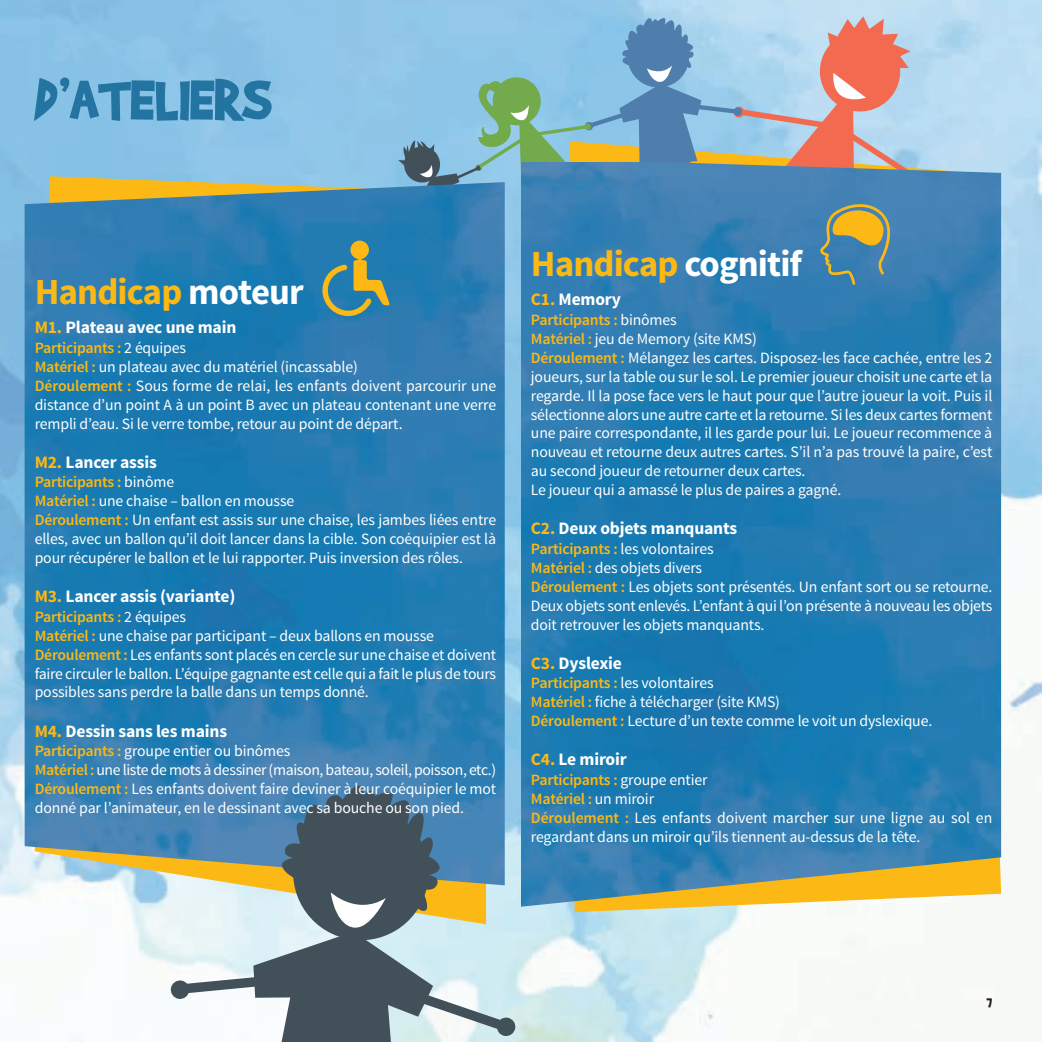
<style>
.page{position:relative;width:1042px;height:1042px;background:#fff}
.page>*{position:absolute;margin:0;border:0;box-sizing:border-box;transform-origin:0 0}
.t1{font:66.5px "Brady Bunch Remastered";color:#2474a1}
.t2{font:700 36.75px "Source Sans Pro";letter-spacing:-.025em;color:#fcb814}
.t3{font:700 17.5px "Source Sans Pro";letter-spacing:-.01em;color:#fff}
.t4{font:15.75px/18.9px "Source Sans Pro";letter-spacing:-.01em;color:#fff}
.t5{font:15.75px "Brady Bunch Remastered";color:#231f20}
.s1{color:#fff}
.s2{color:#fcb814}
.s3{font-weight:600;color:#fcb814}
</style>
<div class="page">
<img style="left:0;top:0;width:1042px;height:1042px">
<svg style="left:35px;top:176px;width:287px;height:748px"></svg>
<img style="left:25px;top:182px;width:480px;height:703px">
<img style="left:521px;top:163px;width:480px;height:743px">
<svg style="left:322px;top:14px;width:605px;height:316px;background:#6d9ebc"></svg>
<svg style="left:170px;top:778px;width:346px;height:264px;background:#889ea6"></svg>
<h1 class="t1" style="left:35px;top:57px;width:239px">D’ATELIERS</h1>
<h2 class="t2" style="left:35px;top:268px;width:271px">Handicap <span class="s1">moteur</span></h2>
<p class="t3" style="left:35px;top:316px;width:203px"><span class="s2">M1.</span> Plateau avec une main</p>
<p class="t4" style="left:35px;top:338px;width:463px"><span class="s3">Participants :</span> 2 équipes<br><span class="s3">Matériel :</span> un plateau avec du matériel (incassable)<br><span class="s3">Déroulement :</span> Sous forme de relai, les enfants doivent parcourir une distance d’un point A à un point B avec un plateau contenant une verre rempli d’eau. Si le verre tombe, retour au point de départ.</p>
<p class="t3" style="left:35px;top:451px;width:124px"><span class="s2">M2.</span> Lancer assis</p>
<p class="t4" style="left:35px;top:473px;width:463px"><span class="s3">Participants :</span> binôme<br><span class="s3">Matériel :</span> une chaise – ballon en mousse<br><span class="s3">Déroulement :</span> Un enfant est assis sur une chaise, les jambes liées entre elles, avec un ballon qu’il doit lancer dans la cible. Son coéquipier est là pour récupérer le ballon et le lui rapporter. Puis inversion des rôles.</p>
<p class="t3" style="left:35px;top:585px;width:202px"><span class="s2">M3.</span> Lancer assis (variante)</p>
<p class="t4" style="left:35px;top:607px;width:463px"><span class="s3">Participants :</span> 2 équipes<br><span class="s3">Matériel :</span> une chaise par participant – deux ballons en mousse <span class="s3">Déroulement :</span> Les enfants sont placés en cercle sur une chaise et doivent faire circuler le ballon. L’équipe gagnante est celle qui a fait le plus de tours possibles sans perdre la balle dans un temps donné.</p>
<p class="t3" style="left:35px;top:719px;width:194px"><span class="s2">M4.</span> Dessin sans les mains</p>
<p class="t4" style="left:35px;top:742px;width:463px"><span class="s3">Participants :</span> groupe entier ou binômes<br><span class="s3">Matériel :</span>une liste de mots à dessiner (maison, bateau, soleil, poisson, etc.)<br><span class="s3">Déroulement :</span> Les enfants doivent faire deviner à leur coéquipier le mot donné par l’animateur, en le dessinant avec sa bouche ou son pied.</p>
<h2 class="t2" style="left:531px;top:240px;width:273px">Handicap <span class="s1">cognitif</span></h2>
<p class="t3" style="left:531px;top:288px;width:92px"><span class="s2">C1.</span> Memory</p>
<p class="t4" style="left:531px;top:310px;width:463px"><span class="s3">Participants :</span> binômes<br><span class="s3">Matériel :</span> jeu de Memory (site KMS)<br><span class="s3">Déroulement :</span> Mélangez les cartes. Disposez-les face cachée, entre les 2 joueurs, sur la table ou sur le sol. Le premier joueur choisit une carte et la regarde. Il la pose face vers le haut pour que l’autre joueur la voit. Puis il sélectionne alors une autre carte et la retourne. Si les deux cartes forment une paire correspondante, il les garde pour lui. Le joueur recommence à nouveau et retourne deux autres cartes. S’il n’a pas trouvé la paire, c’est au second joueur de retourner deux cartes.<br>Le joueur qui a amassé le plus de paires a gagné.</p>
<p class="t3" style="left:531px;top:517px;width:208px"><span class="s2">C2.</span> Deux objets manquants</p>
<p class="t4" style="left:531px;top:539px;width:463px"><span class="s3">Participants :</span> les volontaires<br><span class="s3">Matériel :</span> des objets divers<br><span class="s3">Déroulement :</span> Les objets sont présentés. Un enfant sort ou se retourne.<br>Deux objets sont enlevés. L’enfant à qui l’on présente à nouveau les objets doit retrouver les objets manquants.</p>
<p class="t3" style="left:531px;top:651px;width:93px"><span class="s2">C3.</span> Dyslexie</p>
<p class="t4" style="left:531px;top:674px;width:403px"><span class="s3">Participants :</span> les volontaires<br><span class="s3">Matériel :</span> fiche à télécharger (site KMS)<br><span class="s3">Déroulement :</span> Lecture d’un texte comme le voit un dyslexique.</p>
<p class="t3" style="left:531px;top:748px;width:97px"><span class="s2">C4.</span> Le miroir</p>
<p class="t4" style="left:531px;top:770px;width:463px"><span class="s3">Participants :</span> groupe entier<br><span class="s3">Matériel :</span> un miroir<br><span class="s3">Déroulement :</span> Les enfants doivent marcher sur une ligne au sol en regardant dans un miroir qu’ils tiennent au-dessus de la tête.</p>
<p class="t5" style="left:987px;top:992px;width:7px">7</p>
</div>
